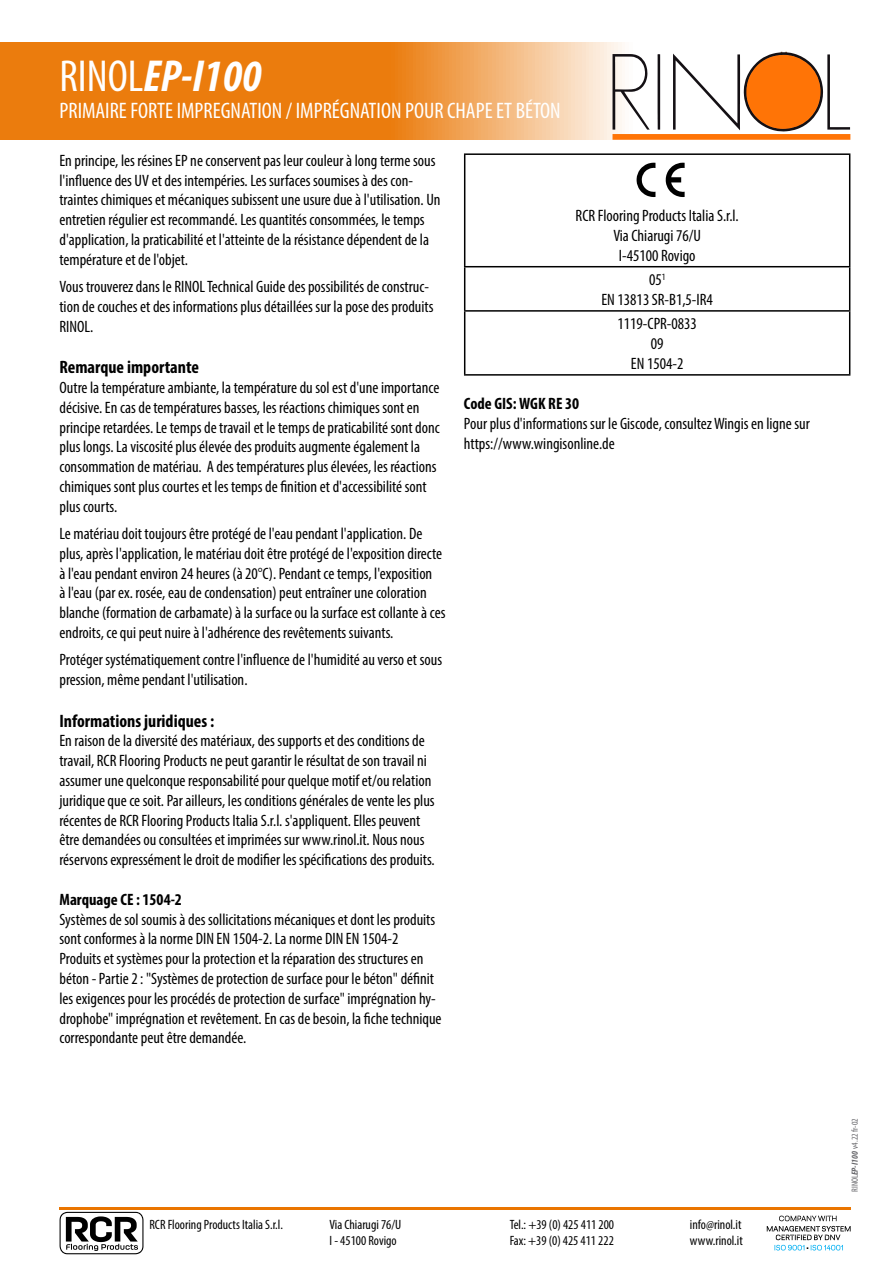
<style>
.page{position:relative;width:893px;height:1263px;background:#fff}
.page>*{position:absolute;margin:0;border:0;box-sizing:border-box;transform-origin:0 0}
.t1{font:italic 700 condensed 45px "Myriad Pro";color:#fff}
.t2{font:condensed 22.5px "Myriad Pro";color:#fff}
.t3{font:700 condensed 18px "Myriad Pro";color:#000}
.t4{font:condensed 16.5px/19.8px "Myriad Pro";color:#000}
.t5{font:700 condensed 16.5px "Myriad Pro";color:#000}
.t6{font:condensed 13.5px/16.2px "Myriad Pro";color:#000}
.t7{font:condensed 9px "Myriad Pro";color:#67676b}
.s1{font-weight:400;font-style:normal}
.s2{font-weight:700;font-style:italic}
</style>
<div class="page">
<hr style="left:464px;top:153px;width:386px;height:2px;background:#000">
<hr style="left:464px;top:155px;width:1px;height:111px;background:#000">
<hr style="left:849px;top:155px;width:1px;height:111px;background:#000">
<hr style="left:464px;top:266px;width:386px;height:1px;background:#000">
<hr style="left:464px;top:267px;width:1px;height:43px;background:#000">
<hr style="left:849px;top:267px;width:1px;height:43px;background:#000">
<hr style="left:464px;top:310px;width:386px;height:2px;background:#000">
<hr style="left:464px;top:312px;width:1px;height:62px;background:#000">
<hr style="left:849px;top:312px;width:1px;height:62px;background:#000">
<hr style="left:464px;top:374px;width:386px;height:2px;background:#000">
<svg style="left:637px;top:163px;width:18px;height:34px"></svg>
<svg style="left:665px;top:163px;width:20px;height:34px"></svg>
<hr style="left:59px;top:1207px;width:791px;height:2px;background:#ea7500">
<svg style="left:0;top:42px;width:851px;height:98px;background:#ef9943"></svg>
<svg style="left:612px;top:54px;width:38px;height:76px"></svg>
<svg style="left:657px;top:54px;width:3px;height:76px"></svg>
<svg style="left:673px;top:52px;width:177px;height:80px"></svg>
<div style="left:612px;top:134px;width:238px;height:6px;background:#ff7406"></div>
<svg style="left:60px;top:1212px;width:83px;height:42px"></svg>
<svg style="left:767px;top:1215px;width:84px;height:36px"></svg>
<h1 class="t1" style="left:60px;top:48px;width:203px"><span class="s1">RINOL</span>EP-I100</h1>
<h2 class="t2" style="left:60px;top:97px;width:503px">PRIMAIRE FORTE IMPREGNATION / IMPRÉGNATION POUR CHAPE ET BÉTON</h2>
<p class="t4" style="left:59px;top:150px;width:383px">En principe, les résines EP ne conservent pas leur couleur à long terme sous l'influence des UV et des intempéries. Les surfaces soumises à des con&shy;traintes chimiques et mécaniques subissent une usure due à l'utilisation. Un entretien régulier est recommandé. Les quantités consommées, le temps d'application, la praticabilité et l'atteinte de la résistance dépendent de la température et de l'objet.</p>
<p class="t4" style="left:59px;top:277px;width:376px">Vous trouverez dans le RINOL Technical Guide des possibilités de construc&shy;tion de couches et des informations plus détaillées sur la pose des produits<br>RINOL.</p>
<p class="t3" style="left:59px;top:356px;width:141px">Remarque importante</p>
<p class="t4" style="left:59px;top:377px;width:382px">Outre la température ambiante, la température du sol est d'une importance décisive. En cas de températures basses, les réactions chimiques sont en principe retardées. Le temps de travail et le temps de praticabilité sont donc plus longs. La viscosité plus élevée des produits augmente également la consommation de matériau. A des températures plus élevées, les réactions chimiques sont plus courtes et les temps de finition et d'accessibilité sont plus courts.</p>
<p class="t4" style="left:59px;top:523px;width:387px">Le matériau doit toujours être protégé de l'eau pendant l'application. De plus, après l'application, le matériau doit être protégé de l'exposition directe à l'eau pendant environ 24 heures (à 20°C). Pendant ce temps, l'exposition<br>à l'eau (par ex. rosée, eau de condensation) peut entraîner une coloration blanche (formation de carbamate) à la surface ou la surface est collante à ces endroits, ce qui peut nuire à l'adhérence des revêtements suivants.</p>
<p class="t4" style="left:59px;top:650px;width:384px">Protéger systématiquement contre l'influence de l'humidité au verso et sous pression, même pendant l'utilisation.</p>
<p class="t3" style="left:59px;top:709px;width:156px">Informations juridiques :</p>
<p class="t4" style="left:59px;top:731px;width:377px">En raison de la diversité des matériaux, des supports et des conditions de travail, RCR Flooring Products ne peut garantir le résultat de son travail ni assumer une quelconque responsabilité pour quelque motif et/ou relation juridique que ce soit. Par ailleurs, les conditions générales de vente les plus récentes de RCR Flooring Products Italia S.r.l. s'appliquent. Elles peuvent être demandées ou consultées et imprimées sur www.rinol.it. Nous nous réservons expressément le droit de modifier les spécifications des produits.</p>
<p class="t5" style="left:59px;top:889px;width:124px">Marquage CE : 1504-2</p>
<p class="t4" style="left:59px;top:909px;width:384px">Systèmes de sol soumis à des sollicitations mécaniques et dont les produits sont conformes à la norme DIN EN 1504-2. La norme DIN EN 1504-2<br>Produits et systèmes pour la protection et la réparation des structures en béton - Partie 2 : "Systèmes de protection de surface pour le béton" définit les exigences pour les procédés de protection de surface" imprégnation hy&shy;drophobe" imprégnation et revêtement. En cas de besoin, la fiche technique correspondante peut être demandée.</p>
<p class="t4" style="left:576px;top:206px;width:165px;text-align:center">RCR Flooring Products Italia S.r.l.<br>Via Chiarugi 76/U<br>I-45100 Rovigo</p>
<p class="t4" style="left:601px;top:269px;width:113px;text-align:center">05<sup>1<br></sup>EN 13813 SR-B1,5-IR4</p>
<p class="t4" style="left:617px;top:314px;width:81px;text-align:center">1119-CPR-0833<br>09<br>EN 1504-2</p>
<p class="t5" style="left:464px;top:393px;width:117px">Code GIS: WGK RE 30</p>
<p class="t4" style="left:464px;top:413px;width:347px">Pour plus d'informations sur le Giscode, consultez Wingis en ligne sur https://www.wingisonline.de</p>
<p class="t6" style="left:149px;top:1216px;width:135px">RCR Flooring Products Italia S.r.l.</p>
<p class="t6" style="left:330px;top:1216px;width:73px">Via Chiarugi 76/U<br>I - 45100 Rovigo</p>
<p class="t6" style="left:510px;top:1216px;width:106px">Tel.: +39 (0) 425 411 200<br>Fax: +39 (0) 425 411 222</p>
<p class="t6" style="left:690px;top:1216px;width:54px">info@rinol.it www.rinol.it</p>
<p class="t7" style="left:849px;top:1192px;width:75px;rotate:-90deg">RINOL<span class="s2">EP-I100</span> v4.22 fr-02</p>
</div>
